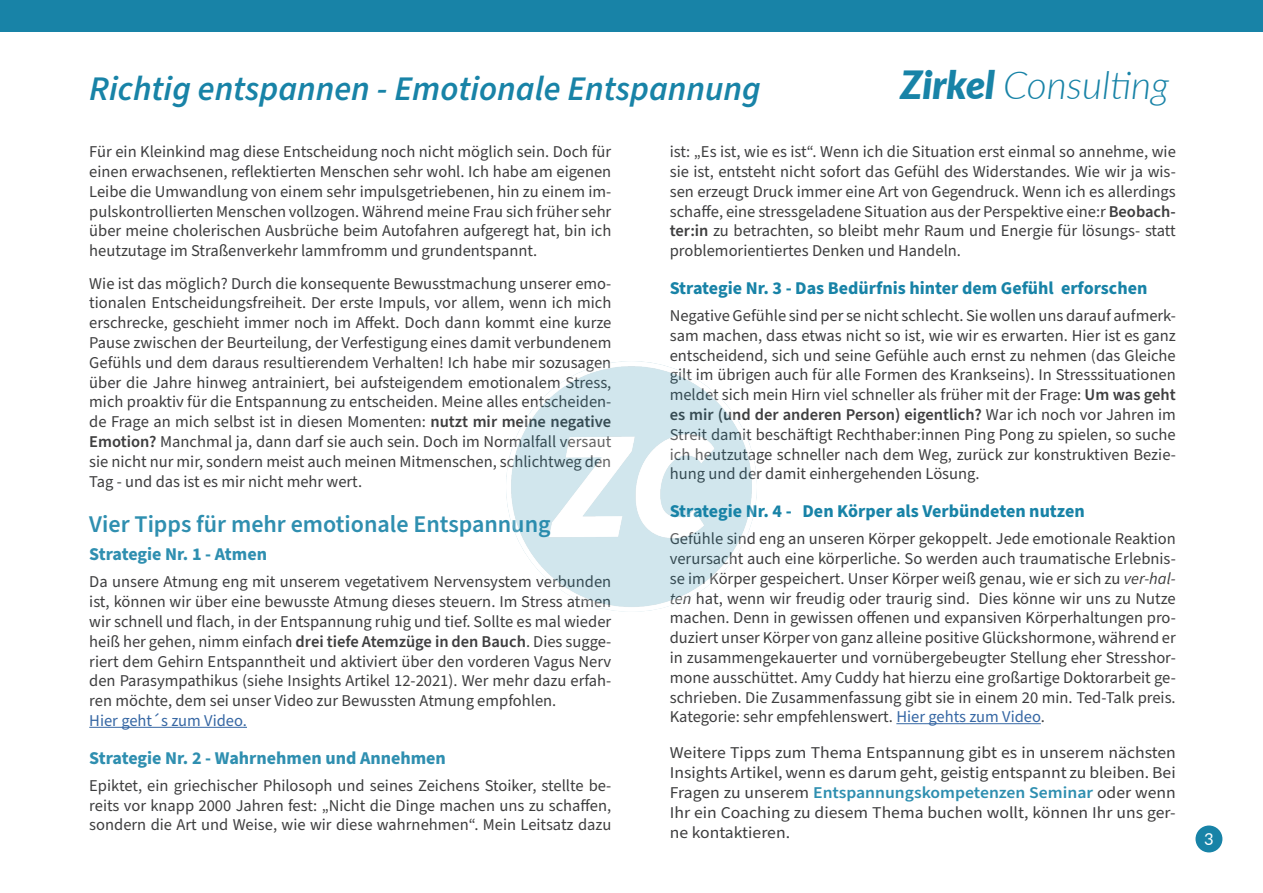
<style>
.page{position:relative;width:1263px;height:893px;background:#fff}
.page>*{position:absolute;margin:0;border:0;box-sizing:border-box;transform-origin:0 0}
.t1{font:italic 300 38.85px "Lato";color:#1883a7}
.t2{font:italic 600 34.5px "Source Sans Pro";color:#1883a7}
.t3{font:600 24px "Source Sans Pro";color:#2f8fb0}
.t4{font:700 18px "Source Sans Pro";color:#1883a7}
.t5{font:700 18px "Source Sans Pro";color:#2f8fb0}
.t6{font:16.5px/19.8px "Source Sans Pro";color:#3e3e3f;text-align:justify}
.t7{font:16.5px/19.8px "Source Sans Pro";color:#3e3e3f;text-align:justify;scale:1.07 1}
.t8{font:16.5px "Source Sans Pro";color:#3667a4}
.t9{font:16.5px "Lato";color:#fff}
.s1{font-weight:900}
.s2{font-weight:600}
.s3{font-style:italic}
.s4{color:#3667a4}
.s5{font-weight:600;color:#2f8fb0}
</style>
<div class="page">
<hr style="left:89px;top:727px;width:158px;height:1px;background:#3667a4">
<hr style="left:896px;top:723px;width:145px;height:1px;background:#3667a4">
<div style="left:0;top:0;width:1263px;height:32px;background:#1883a7"></div>
<img style="left:506px;top:361px;width:251px;height:251px;border-radius:125px">
<div style="left:1195px;top:825px;width:27px;height:27px;background:#1883a7;border-radius:50%"></div>
<p class="t2" style="left:89px;top:65px;width:673px">Richtig entspannen - Emotionale Entspannung</p>
<p class="t1" style="left:900px;top:58px;width:270px"><span class="s1">Zirkel</span> Consulting</p>
<p class="t6" style="left:89px;top:142px;width:524px">Für ein Kleinkind mag diese Entscheidung noch nicht möglich sein. Doch für einen erwachsenen, reflektierten Menschen sehr wohl. Ich habe am eigenen Leibe die Umwandlung von einem sehr impulsgetriebenen, hin zu einem im&shy;pulskontrollierten Menschen vollzogen. Während meine Frau sich früher sehr über meine cholerischen Ausbrüche beim Autofahren aufgeregt hat, bin ich heutzutage im Straßenverkehr lammfromm und grundentspannt.</p>
<p class="t6" style="left:89px;top:274px;width:524px">Wie ist das möglich? Durch die konsequente Bewusstmachung unserer emo&shy;tionalen Entscheidungsfreiheit. Der erste Impuls, vor allem, wenn ich mich erschrecke, geschieht immer noch im Affekt. Doch dann kommt eine kurze Pause zwischen der Beurteilung, der Verfestigung eines damit verbundenem Gefühls und dem daraus resultierendem Verhalten! Ich habe mir sozusagen über die Jahre hinweg antrainiert, bei aufsteigendem emotionalem Stress, mich proaktiv für die Entspannung zu entscheiden. Meine alles entscheiden&shy;de Frage an mich selbst ist in diesen Momenten: <span class="s2">nutzt mir meine negative Emotion?</span> Manchmal ja, dann darf sie auch sein. Doch im Normalfall versaut sie nicht nur mir, sondern meist auch meinen Mitmenschen, schlichtweg den Tag - und das ist es mir nicht mehr wert.</p>
<p class="t3" style="left:89px;top:508px;width:463px">Vier Tipps für mehr emotionale Entspannung</p>
<p class="t5" style="left:89px;top:542px;width:179px">Strategie Nr. 1 - Atmen</p>
<p class="t6" style="left:89px;top:573px;width:523px">Da unsere Atmung eng mit unserem vegetativem Nervensystem verbunden ist, können wir über eine bewusste Atmung dieses steuern. Im Stress atmen wir schnell und flach, in der Entspannung ruhig und tief. Sollte es mal wieder heiß her gehen, nimm einfach <span class="s2">drei tiefe Atemzüge in den Bauch</span>. Dies sugge&shy;riert dem Gehirn Entspanntheit und aktiviert über den vorderen Vagus Nerv den Parasympathikus (siehe Insights Artikel 12-2021). Wer mehr dazu erfah&shy;ren möchte, dem sei unser Video zur Bewussten Atmung empfohlen.</p>
<p class="t8" style="left:89px;top:710px;width:159px">Hier geht´s zum Video.</p>
<p class="t5" style="left:89px;top:746px;width:358px">Strategie Nr. 2 - Wahrnehmen und Annehmen</p>
<p class="t6" style="left:89px;top:776px;width:523px">Epiktet, ein griechischer Philosoph und seines Zeichens Stoiker, stellte be&shy;reits vor knapp 2000 Jahren fest: „Nicht die Dinge machen uns zu schaffen, sondern die Art und Weise, wie wir diese wahrnehmen“. Mein Leitsatz dazu</p>
<p class="t6" style="left:670px;top:142px;width:508px">ist: „Es ist, wie es ist“. Wenn ich die Situation erst einmal so annehme, wie sie ist, entsteht nicht sofort das Gefühl des Widerstandes. Wie wir ja wis&shy;sen erzeugt Druck immer eine Art von Gegendruck. Wenn ich es allerdings schaffe, eine stressgeladene Situation aus der Perspektive eine:r <span class="s2">Beobach&shy;ter:in</span> zu betrachten, so bleibt mehr Raum und Energie für lösungs- statt problemorientiertes Denken und Handeln.</p>
<p class="t4" style="left:670px;top:276px;width:479px">Strategie Nr. 3 - Das Bedürfnis hinter dem Gefühl erforschen</p>
<p class="t6" style="left:670px;top:306px;width:507px">Negative Gefühle sind per se nicht schlecht. Sie wollen uns darauf aufmerk&shy;sam machen, dass etwas nicht so ist, wie wir es erwarten. Hier ist es ganz entscheidend, sich und seine Gefühle auch ernst zu nehmen (das Gleiche gilt im übrigen auch für alle Formen des Krankseins). In Stresssituationen meldet sich mein Hirn viel schneller als früher mit der Frage: <span class="s2">Um was geht es mir (und der anderen Person) eigentlich?</span> War ich noch vor Jahren im Streit damit beschäftigt Rechthaber:innen Ping Pong zu spielen, so suche ich heutzutage schneller nach dem Weg, zurück zur konstruktiven Bezie&shy;hung und der damit einhergehenden Lösung.</p>
<p class="t4" style="left:670px;top:499px;width:417px">Strategie Nr. 4 - Den Körper als Verbündeten nutzen</p>
<p class="t6" style="left:670px;top:529px;width:508px">Gefühle sind eng an unseren Körper gekoppelt. Jede emotionale Reaktion verursacht auch eine körperliche. So werden auch traumatische Erlebnis&shy;se im Körper gespeichert. Unser Körper weiß genau, wie er sich zu <span class="s3">ver-hal&shy;ten</span> hat, wenn wir freudig oder traurig sind. Dies könne wir uns zu Nutze machen. Denn in gewissen offenen und expansiven Körperhaltungen pro&shy;duziert unser Körper von ganz alleine positive Glückshormone, während er in zusammengekauerter und vornübergebeugter Stellung eher Stresshor&shy;mone ausschüttet. Amy Cuddy hat hierzu eine großartige Doktorarbeit ge&shy;schrieben. Die Zusammenfassung gibt sie in einem 20 min. Ted-Talk preis.<br>Kategorie: sehr empfehlenswert. <span class="s4">Hier gehts zum Video</span>.</p>
<p class="t7" style="left:670px;top:744px;width:474px">Weitere Tipps zum Thema Entspannung gibt es in unserem nächsten Insights Artikel, wenn es darum geht, geistig entspannt zu bleiben. Bei Fragen zu unserem <span class="s5">Entspannungskompetenzen Seminar</span> oder wenn Ihr ein Coaching zu diesem Thema buchen wollt, können Ihr uns ger&shy;ne kontaktieren.</p>
<p class="t9" style="left:1204px;top:827px;width:11px">3</p>
</div>
